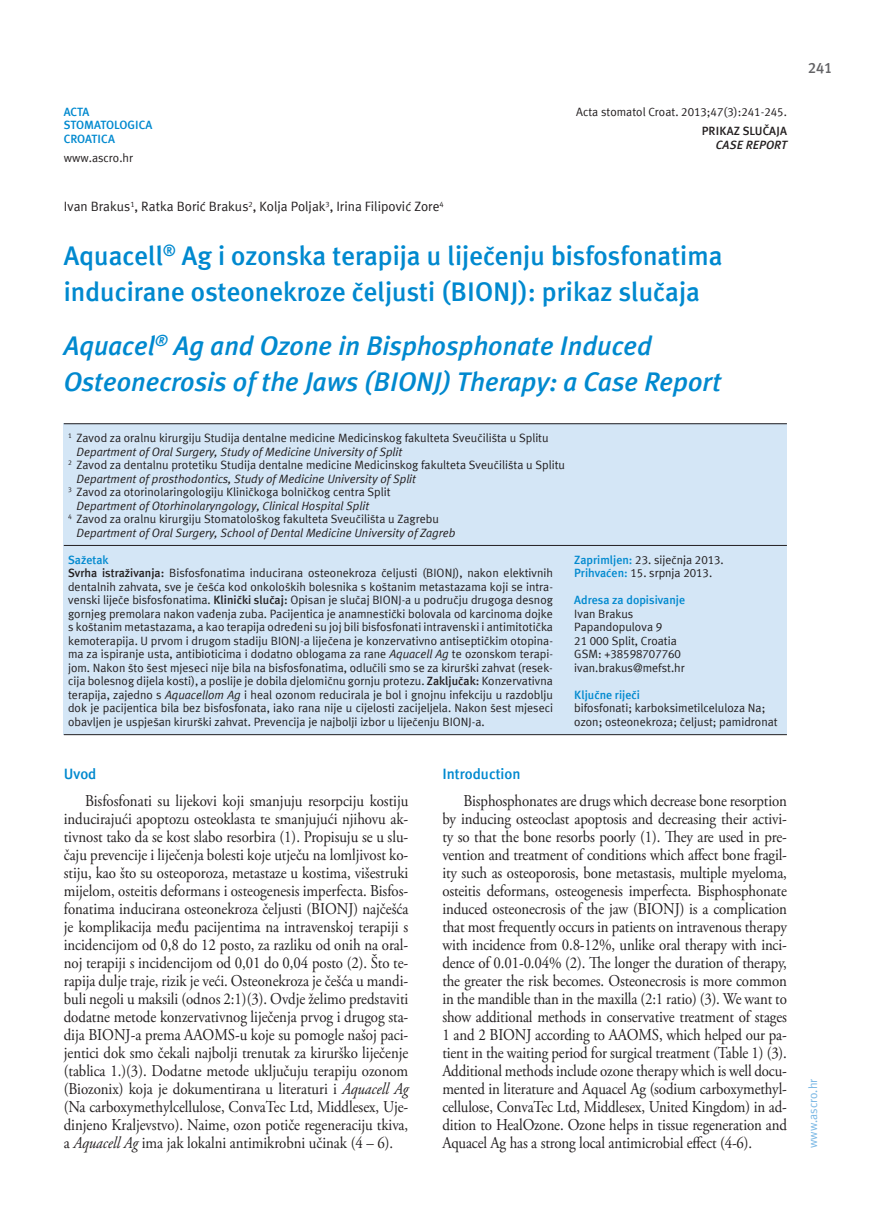
<style>
.page{position:relative;width:872px;height:1212px;background:#fff}
.page>*{position:absolute;margin:0;border:0;box-sizing:border-box;transform-origin:0 0}
.t1{font:700 27px/36px "Meta ASC";color:#0089cf}
.t2{font:italic 700 27px/36px "Meta ASC";color:#0089cf}
.t3{font:16.5px/18px "Adobe Garamond Pro";letter-spacing:-.01em;color:#231f20;text-align:justify;scale:.9 1}
.t4{font:700 15px "Meta ASC";color:#0089cf}
.t5{font:700 15px "Meta ASC";color:#636366}
.t6{font:13.5px "Meta ASC";color:#231f20}
.t7{font:12px/13.5px "Meta ASC";color:#231f20}
.t8{font:italic 12px "Meta ASC";color:#231f20}
.t9{font:700 12px/13.5px "Meta ASC";color:#0089cf}
.t10{font:700 12px "Meta ASC";letter-spacing:.005em;color:#231f20}
.t11{font:12px "Meta ASC";color:#77b6e4}
.t12{font:italic 700 12px "Meta ASC";letter-spacing:.01em;color:#231f20}
.s1{font-weight:700;color:#0089cf}
.s2{font-weight:700}
.s3{font-style:italic}
</style>
<div class="page">
<div style="left:64px;top:424px;width:723px;height:311px;background:#d4e6f6"></div>
<hr style="left:64px;top:423px;width:723px;height:1px;background:#231f20">
<hr style="left:64px;top:545px;width:723px;height:1px;background:#231f20">
<hr style="left:64px;top:734px;width:723px;height:1px;background:#231f20">
<p class="t9" style="left:64px;top:105px;width:90px">ACTA<br>STOMATOLOGICA<br>CROATICA</p>
<p class="t7" style="left:64px;top:151px;width:71px">www.ascro.hr</p>
<p class="t7" style="left:576px;top:105px;width:212px">Acta stomatol Croat. 2013;47(3):241-245.</p>
<p class="t10" style="left:702px;top:124px;width:87px">PRIKAZ SLU»AJA</p>
<p class="t12" style="left:715px;top:138px;width:73px">CASE REPORT</p>
<p class="t6" style="left:64px;top:199px;width:381px">Ivan Brakus<sup>1</sup>, Ratka Borić Brakus<sup>2</sup>, Kolja Poljak<sup>3</sup>, Irina Filipović Zore<sup>4</sup></p>
<h1 class="t1" style="left:64px;top:238px;width:660px">Aquacell<sup>®</sup> Ag i ozonska terapija u liječenju bisfosfonatima inducirane osteonekroze čeljusti (BIONJ): prikaz slučaja</h1>
<h1 class="t2" style="left:64px;top:328px;width:659px">Aquacel<sup>®</sup> Ag and Ozone in Bisphosphonate Induced<br>Osteonecrosis of the Jaws (BIONJ) Therapy: a Case Report</h1>
<p class="t7" style="left:68px;top:431px;width:482px"><sup>1</sup> Zavod za oralnu kirurgiju Studija dentalne medicine Medicinskog fakulteta Sveučilišta u Splitu</p>
<p class="t8" style="left:77px;top:444px;width:327px">Department of Oral Surgery, Study of Medicine University of Split</p>
<p class="t7" style="left:68px;top:458px;width:498px"><sup>2</sup> Zavod za dentalnu protetiku Studija dentalne medicine Medicinskog fakulteta Sveučilišta u Splitu</p>
<p class="t8" style="left:77px;top:471px;width:341px">Department of prosthodontics, Study of Medicine University of Split</p>
<p class="t7" style="left:68px;top:485px;width:324px"><sup>3</sup> Zavod za otorinolaringologiju Kliničkoga bolničkog centra Split</p>
<p class="t8" style="left:77px;top:498px;width:294px">Department of Otorhinolaryngology, Clinical Hospital Split</p>
<p class="t7" style="left:68px;top:512px;width:372px"><sup>4</sup> Zavod za oralnu kirurgiju Stomatološkog fakulteta Sveučilišta u Zagrebu</p>
<p class="t8" style="left:77px;top:525px;width:380px">Department of Oral Surgery, School of Dental Medicine University of Zagreb</p>
<p class="t7" style="left:68px;top:553px;width:486px"><span class="s1">Sažetak<br></span><span class="s2">Svrha istraživanja:</span> Bisfosfonatima inducirana osteonekroza čeljusti (BIONJ), nakon elektivnih dentalnih zahvata, sve je češća kod onkoloških bolesnika s koštanim metastazama koji se intra&shy;venski liječe bisfosfonatima. <span class="s2">Klinički slučaj:</span> Opisan je slučaj BIONJ-a u području drugoga desnog gornjeg premolara nakon vađenja zuba. Pacijentica je anamnestički bolovala od karcinoma dojke s koštanim metastazama, a kao terapija određeni su joj bili bisfosfonati intravenski i antimitotička kemoterapija. U prvom i drugom stadiju BIONJ-a liječena je konzervativno antiseptičkim otopina&shy;ma za ispiranje usta, antibioticima i dodatno oblogama za rane <span class="s3">Aquacell Ag</span> te ozonskom terapi&shy;jom. Nakon što šest mjeseci nije bila na bisfosfonatima, odlučili smo se za kirurški zahvat (resek&shy;cija bolesnog dijela kosti), a poslije je dobila djelomičnu gornju protezu. <span class="s2">Zaključak:</span> Konzervativna terapija, zajedno s <span class="s3">Aquacellom Ag</span> i heal ozonom reducirala je bol i gnojnu infekciju u razdoblju dok je pacijentica bila bez bisfosfonata, iako rana nije u cijelosti zacijeljela. Nakon šest mjeseci obavljen je uspješan kirurški zahvat. Prevencija je najbolji izbor u liječenju BIONJ-a.</p>
<p class="t7" style="left:574px;top:553px;width:151px"><span class="s1">Zaprimljen:</span> 23. siječnja 2013.<br><span class="s1">Prihvaćen:</span> 15. srpnja 2013.</p>
<p class="t9" style="left:574px;top:593px;width:112px">Adresa za dopisivanje</p>
<p class="t7" style="left:574px;top:607px;width:112px">Ivan Brakus<br>Papandopulova 9<br>21 000 Split, Croatia<br>GSM: +38598707760 ivan.brakus@mefst.hr</p>
<p class="t9" style="left:574px;top:688px;width:67px">Ključne riječi</p>
<p class="t7" style="left:574px;top:701px;width:205px">bifosfonati; karboksimetilceluloza Na; ozon; osteonekroza; čeljust; pamidronat</p>
<p class="t4" style="left:64px;top:765px;width:34px">Uvod</p>
<p class="t3" style="left:64px;top:792px;width:384px;text-indent:21px">Bisfosfonati su lijekovi koji smanjuju resorpciju kostiju inducirajući apoptozu osteoklasta te smanjujući njihovu ak&shy;tivnost tako da se kost slabo resorbira (1). Propisuju se u slu&shy;čaju prevencije i liječenja bolesti koje utječu na lomljivost ko&shy;stiju, kao što su osteoporoza, metastaze u kostima, višestruki mijelom, osteitis deformans i osteogenesis imperfecta. Bisfos&shy;fonatima inducirana osteonekroza čeljusti (BIONJ) najčešća je komplikacija među pacijentima na intravenskoj terapiji s incidencijom od 0,8 do 12 posto, za razliku od onih na oral&shy;noj terapiji s incidencijom od 0,01 do 0,04 posto (2). Što te&shy;rapija dulje traje, rizik je veći. Osteonekroza je češća u mandi&shy;buli negoli u maksili (odnos 2:1)(3). Ovdje želimo predstaviti dodatne metode konzervativnog liječenja prvog i drugog sta&shy;dija BIONJ-a prema AAOMS-u koje su pomogle našoj paci&shy;jentici dok smo čekali najbolji trenutak za kirurško liječenje (tablica 1.)(3). Dodatne metode uključuju terapiju ozonom (Biozonix) koja je dokumentirana u literaturi i <span class="s3">Aquacell Ag </span>(Na carboxymethylcellulose, ConvaTec Ltd, Middlesex, Uje&shy;dinjeno Kraljevstvo). Naime, ozon potiče regeneraciju tkiva, a <span class="s3">Aquacell Ag</span> ima jak lokalni antimikrobni učinak (4 – 6).</p>
<p class="t4" style="left:442px;top:765px;width:80px">Introduction</p>
<p class="t3" style="left:442px;top:792px;width:384px;text-indent:21px">Bisphosphonates are drugs which decrease bone resorption by inducing osteoclast apoptosis and decreasing their activi&shy;ty so that the bone resorbs poorly (1). They are used in pre&shy;vention and treatment of conditions which affect bone fragil&shy;ity such as osteoporosis, bone metastasis, multiple myeloma, osteitis deformans, osteogenesis imperfecta. Bisphosphonate induced osteonecrosis of the jaw (BIONJ) is a complication that most frequently occurs in patients on intravenous therapy with incidence from 0.8-12%, unlike oral therapy with inci&shy;dence of 0.01-0.04% (2). The longer the duration of therapy, the greater the risk becomes. Osteonecrosis is more common in the mandible than in the maxilla (2:1 ratio) (3). We want to show additional methods in conservative treatment of stages 1 and 2 BIONJ according to AAOMS, which helped our pa&shy;tient in the waiting period for surgical treatment (Table 1) (3).<br>Additional methods include ozone therapy which is well docu&shy;mented in literature and Aquacel Ag (sodium carboxymethyl&shy;cellulose, ConvaTec Ltd, Middlesex, United Kingdom) in ad&shy;dition to HealOzone. Ozone helps in tissue regeneration and Aquacel Ag has a strong local antimicrobial effect (4-6).</p>
<p class="t5" style="left:808px;top:59px;width:26px">241</p>
<p class="t11" style="left:806px;top:1148px;width:71px;rotate:-90deg">www.ascro.hr</p>
</div>
